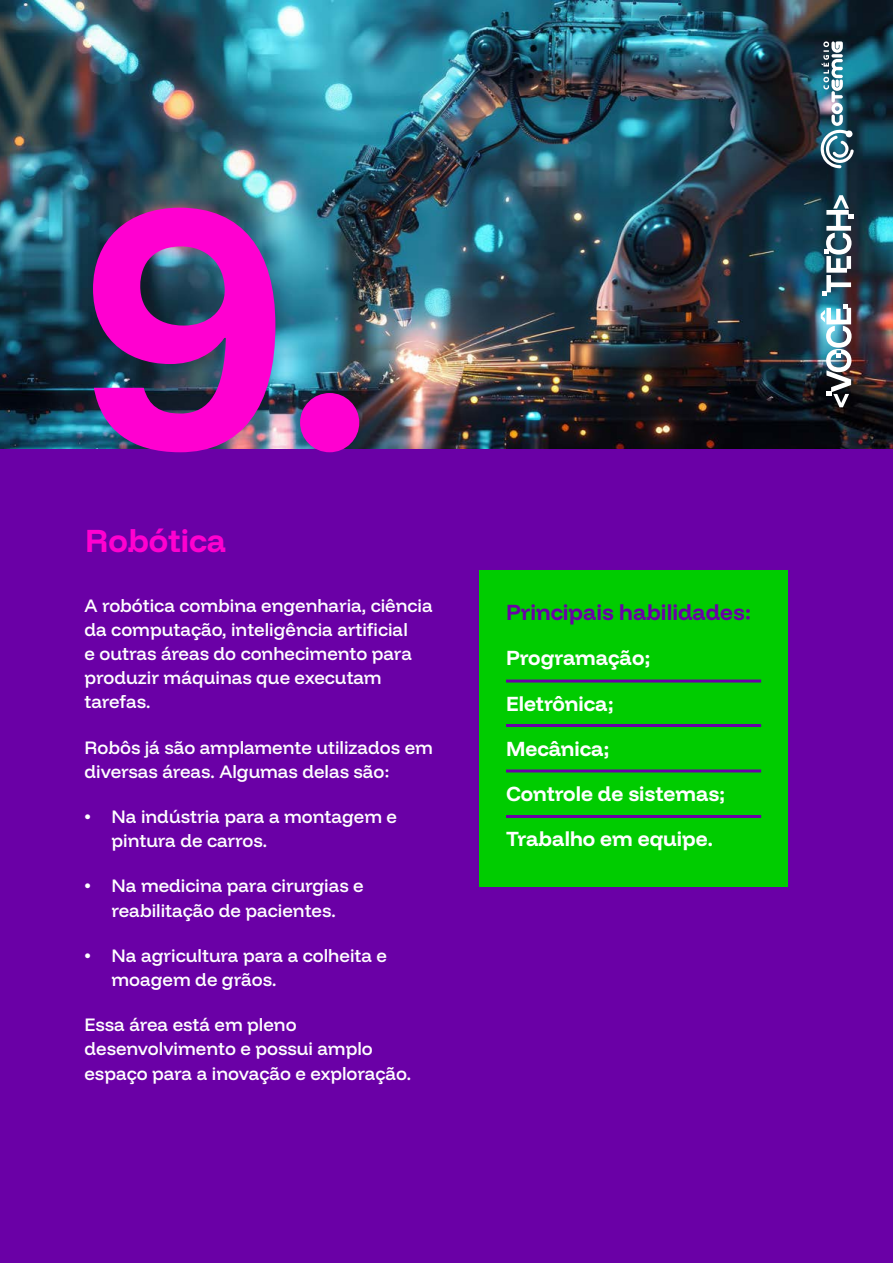
<style>
.page{position:relative;width:893px;height:1263px;background:#6a00a6}
.page>*{position:absolute;margin:0;border:0;box-sizing:border-box;transform-origin:0 0}
.t1{font:700 351.9px "Funnel Display";color:#ff00d0}
.t2{font:700 32.85px "Funnel Display";color:#ff00d0}
.t3{font:700 22.5px "Funnel Display";color:#6a00a6}
.t4{font:700 21px/45.3px "Funnel Display";color:#fff}
.t5{font:500 18.45px/24.2px "Funnel Display";color:#fff}
</style>
<div class="page">
<img style="left:0;top:0;width:893px;height:449px">
<img style="left:821px;top:304px;width:30px;height:103px">
<svg style="left:823px;top:195px;width:31px;height:101px;background:#6c7e88"></svg>
<img style="left:821px;top:41px;width:33px;height:127px">
<div style="left:479px;top:570px;width:309px;height:317px;background:#0c0"></div>
<hr style="left:506px;top:679px;width:255px;height:3px;background:#6a00a6">
<hr style="left:506px;top:724px;width:255px;height:3px;background:#6a00a6">
<hr style="left:506px;top:769px;width:255px;height:3px;background:#6a00a6">
<hr style="left:506px;top:815px;width:255px;height:3px;background:#6a00a6">
<h1 class="t1" style="left:85px;top:114px;width:289px">9.</h1>
<h2 class="t2" style="left:85px;top:520px;width:143px">Robótica</h2>
<p class="t5" style="left:85px;top:594px;width:350px">A robótica combina engenharia, ciência da computação, inteligência artificial<br>e outras áreas do conhecimento para produzir máquinas que executam tarefas.</p>
<p class="t5" style="left:85px;top:735px;width:350px">Robôs já são amplamente utilizados em diversas áreas. Algumas delas são:</p>
<p class="t5" style="left:112px;top:805px;width:287px;text-indent:-27px">• Na indústria para a montagem e pintura de carros.</p>
<p class="t5" style="left:85px;top:874px;width:281px;text-align:center">• Na medicina para cirurgias e reabilitação de pacientes.</p>
<p class="t5" style="left:112px;top:944px;width:277px;text-indent:-27px">• Na agricultura para a colheita e moagem de grãos.</p>
<p class="t5" style="left:85px;top:1013px;width:328px">Essa área está em pleno desenvolvimento e possui amplo espaço para a inovação e exploração.</p>
<p class="t3" style="left:506px;top:599px;width:247px">Principais habilidades:</p>
<p class="t4" style="left:506px;top:636px;width:221px">Programação;<br>Eletrônica;<br>Mecânica;<br>Controle de sistemas;<br>Trabalho em equipe.</p>
</div>
